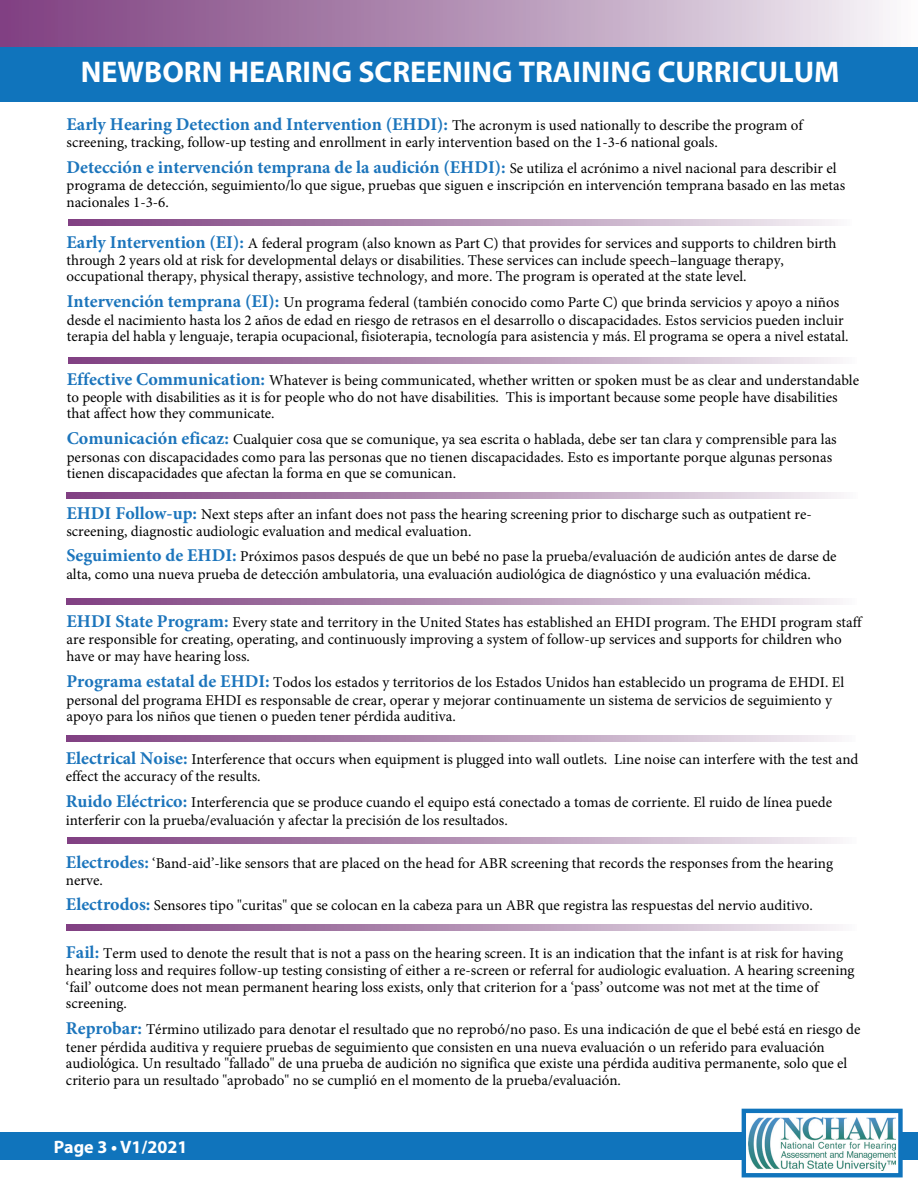
<style>
.page{position:relative;width:918px;height:1188px;background:#fff}
.page>*{position:absolute;margin:0;border:0;box-sizing:border-box;transform-origin:0 0}
.t1{font:700 30px "Myriad Pro";color:#fff}
.t2{font:700 18px "Minion Pro";color:#1c75bc}
.t3{font:700 18px "Myriad Pro";color:#fff}
.t4{font:15px/16.8px "Minion Pro";color:#000}
.s1{font-weight:700;font-size:18px;color:#1c75bc}
.s2{font-weight:400;font-size:15px;color:#000}
</style>
<div class="page">
<div style="left:0;top:0;width:918px;height:60px;background:linear-gradient(to right,#7a397b,#f3f1f4)"></div>
<div style="left:0;top:1133px;width:918px;height:27px;background:#1074bc"></div>
<svg style="left:742px;top:1109px;width:161px;height:68px"></svg>
<img style="left:748px;top:1118px;width:147px;height:52px">
<div style="left:0;top:47px;width:918px;height:54px;background:#1074bc"></div>
<svg style="left:68px;top:220px;width:767px;height:6px;background:#b593b6"></svg>
<svg style="left:68px;top:358px;width:772px;height:5px;background:#b593b6"></svg>
<svg style="left:67px;top:493px;width:774px;height:5px;background:#b593b6"></svg>
<svg style="left:67px;top:599px;width:773px;height:6px;background:#b593b6"></svg>
<svg style="left:67px;top:736px;width:772px;height:5px;background:#b593b6"></svg>
<svg style="left:67px;top:838px;width:773px;height:5px;background:#b593b6"></svg>
<svg style="left:66px;top:925px;width:773px;height:5px;background:#b593b6"></svg>
<h1 class="t1" style="left:81px;top:52px;width:760px">NEWBORN HEARING SCREENING TRAINING CURRICULUM</h1>
<p class="t4" style="left:67px;top:117px;width:738px"><span class="s1">Early Hearing Detection and Intervention (EHDI):</span> The acronym is used nationally to describe the program of screening, tracking, follow-up testing and enrollment in early intervention based on the 1-3-6 national goals.</p>
<p class="t2" style="left:67px;top:154px;width:772px">Detección e intervención temprana de la audición (EHDI): <span class="s2">Se utiliza el acrónimo a nivel nacional para describir el</span></p>
<p class="t4" style="left:67px;top:177px;width:780px">programa de detección, seguimiento/lo que sigue, pruebas que siguen e inscripción en intervención temprana basado en las metas nacionales 1-3-6.</p>
<p class="t4" style="left:67px;top:235px;width:772px"><span class="s1">Early Intervention (EI):</span> A federal program (also known as Part C) that provides for services and supports to children birth through 2 years old at risk for developmental delays or disabilities. These services can include speech–language therapy, occupational therapy, physical therapy, assistive technology, and more. The program is operated at the state level.</p>
<p class="t4" style="left:67px;top:294px;width:783px"><span class="s1">Intervención temprana (EI):</span> Un programa federal (también conocido como Parte C) que brinda servicios y apoyo a niños desde el nacimiento hasta los 2 años de edad en riesgo de retrasos en el desarrollo o discapacidades. Estos servicios pueden incluir terapia del habla y lenguaje, terapia ocupacional, fisioterapia, tecnología para asistencia y más. El programa se opera a nivel estatal.</p>
<p class="t4" style="left:67px;top:371px;width:794px"><span class="s1">Effective Communication:</span> Whatever is being communicated, whether written or spoken must be as clear and understandable to people with disabilities as it is for people who do not have disabilities. This is important because some people have disabilities that affect how they communicate.</p>
<p class="t4" style="left:67px;top:431px;width:771px"><span class="s1">Comunicación eficaz:</span> Cualquier cosa que se comunique, ya sea escrita o hablada, debe ser tan clara y comprensible para las personas con discapacidades como para las personas que no tienen discapacidades. Esto es importante porque algunas personas tienen discapacidades que afectan la forma en que se comunican.</p>
<p class="t4" style="left:66px;top:505px;width:747px"><span class="s1">EHDI Follow-up:</span> Next steps after an infant does not pass the hearing screening prior to discharge such as outpatient re&shy;screening, diagnostic audiologic evaluation and medical evaluation.</p>
<p class="t4" style="left:66px;top:548px;width:772px;line-height:17.9px"><span class="s1">Seguimiento de EHDI:</span> Próximos pasos después de que un bebé no pase la prueba/evaluación de audición antes de darse de alta, como una nueva prueba de detección ambulatoria, una evaluación audiológica de diagnóstico y una evaluación médica.</p>
<p class="t4" style="left:67px;top:614px;width:797px"><span class="s1">EHDI State Program:</span> Every state and territory in the United States has established an EHDI program. The EHDI program staff are responsible for creating, operating, and continuously improving a system of follow-up services and supports for children who have or may have hearing loss.</p>
<p class="t4" style="left:67px;top:674px;width:779px;line-height:17.2px"><span class="s1">Programa estatal de EHDI:</span> Todos los estados y territorios de los Estados Unidos han establecido un programa de EHDI. El personal del programa EHDI es responsable de crear, operar y mejorar continuamente un sistema de servicios de seguimiento y apoyo para los niños que tienen o pueden tener pérdida auditiva.</p>
<p class="t4" style="left:66px;top:751px;width:794px"><span class="s1">Electrical Noise:</span> Interference that occurs when equipment is plugged into wall outlets. Line noise can interfere with the test and effect the accuracy of the results.</p>
<p class="t4" style="left:66px;top:793px;width:768px;line-height:17.9px"><span class="s1">Ruido Eléctrico:</span> Interferencia que se produce cuando el equipo está conectado a tomas de corriente. El ruido de línea puede interferir con la prueba/evaluación y afectar la precisión de los resultados.</p>
<p class="t4" style="left:66px;top:854px;width:769px"><span class="s1">Electrodes:</span> ‘Band-aid’-like sensors that are placed on the head for ABR screening that records the responses from the hearing nerve.</p>
<p class="t4" style="left:66px;top:897px;width:749px"><span class="s1">Electrodos:</span> Sensores tipo "curitas" que se colocan en la cabeza para un ABR que registra las respuestas del nervio auditivo.</p>
<p class="t4" style="left:66px;top:945px;width:790px"><span class="s1">Fail:</span> Term used to denote the result that is not a pass on the hearing screen. It is an indication that the infant is at risk for having hearing loss and requires follow-up testing consisting of either a re-screen or referral for audiologic evaluation. A hearing screening ‘fail’ outcome does not mean permanent hearing loss exists, only that criterion for a ‘pass’ outcome was not met at the time of screening.</p>
<p class="t4" style="left:66px;top:1021px;width:796px"><span class="s1">Reprobar:</span> Término utilizado para denotar el resultado que no reprobó/no paso. Es una indicación de que el bebé está en riesgo de tener pérdida auditiva y requiere pruebas de seguimiento que consisten en una nueva evaluación o un referido para evaluación audiológica. Un resultado "fallado" de una prueba de audición no significa que existe una pérdida auditiva permanente, solo que el criterio para un resultado "aprobado" no se cumplió en el momento de la prueba/evaluación.</p>
<p class="t3" style="left:54px;top:1135px;width:135px">Page 3 • V1/2021</p>
</div>
